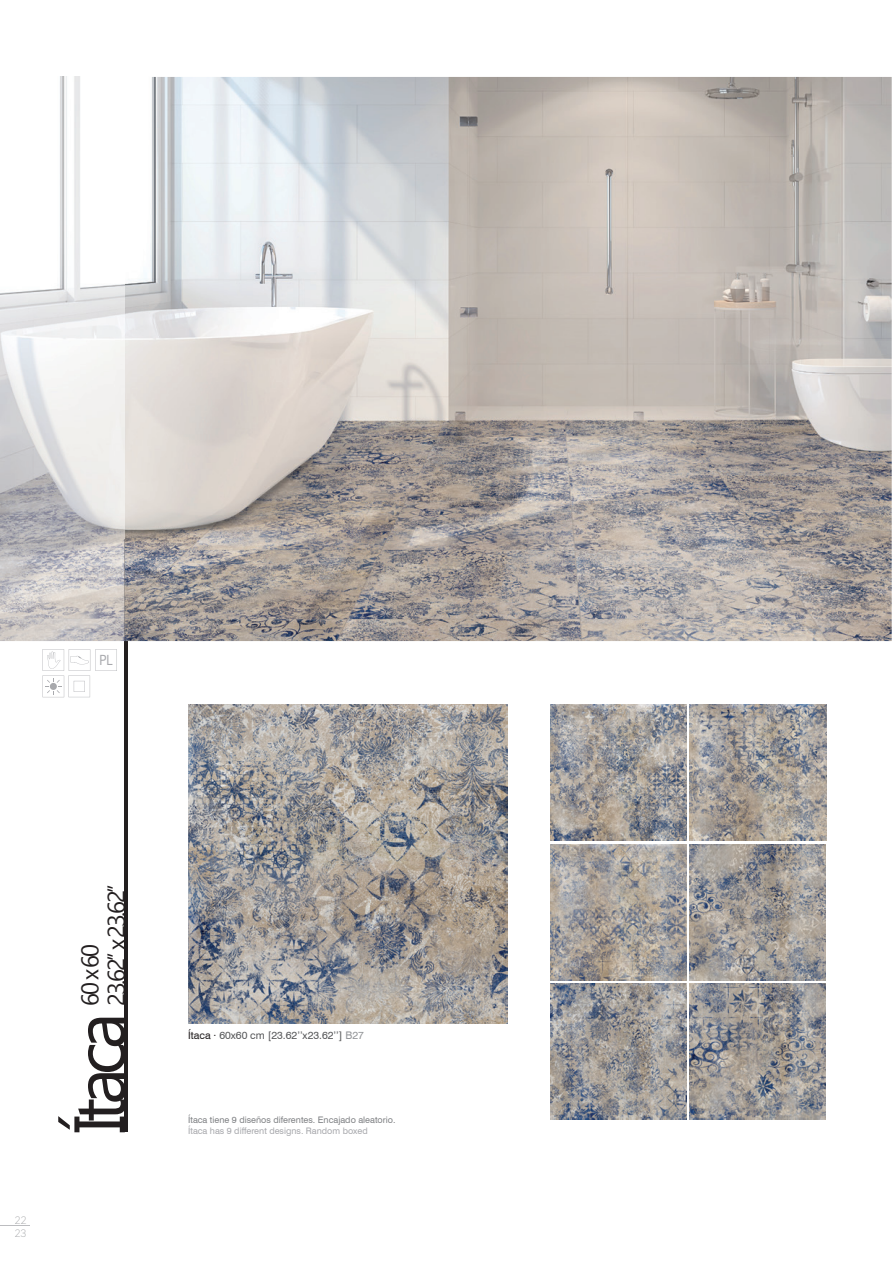
<style>
.page{position:relative;width:893px;height:1263px;background:#fff}
.page>*{position:absolute;margin:0;border:0;box-sizing:border-box;transform-origin:0 0}
.t1{font:72px "Gadugi";letter-spacing:-.1em;color:#231f20}
.t2{font:24px/26.2px "Gadugi";letter-spacing:-.1em;color:#231f20}
.t3{font:condensed 13.5px "Swiss 721 BT";color:#a8a9ad}
.t4{font:10.5px "Swiss 721 BT";color:#57585a}
.t5{font:300 10.5px/12.6px "Gravity";color:#939598}
.t6{font:9px "Swiss 721 BT";color:#808285}
.t7{font:9px "Swiss 721 BT";color:#a8a9ad}
.s1{color:#231f20}
.s2{color:#939598}
</style>
<div class="page">
<hr style="left:125px;top:539px;width:3px;height:593px;background:#231f20">
<img style="left:125px;top:77px;width:767px;height:564px">
<img style="left:690px;top:705px;width:136px;height:136px">
<img style="left:689px;top:844px;width:136px;height:136px">
<img style="left:689px;top:983px;width:136px;height:136px">
<img style="left:550px;top:705px;width:136px;height:136px">
<img style="left:550px;top:844px;width:136px;height:136px">
<img style="left:550px;top:983px;width:136px;height:136px">
<img style="left:188px;top:705px;width:319px;height:319px">
<img style="left:0;top:77px;width:125px;height:564px">
<svg style="left:43px;top:649px;width:74px;height:48px"></svg>
<h3 class="t3" style="left:99px;top:652px;width:15px">PL</h3>
<h2 class="t2" style="left:77px;top:1006px;width:123px;rotate:-90deg">60 x 60<br>23.62’’ x 23.62’’</h2>
<h1 class="t1" style="left:56px;top:1134px;width:123px;rotate:-90deg">Ítaca</h1>
<p class="t5" style="left:14px;top:1214px;width:14px">22<br>23</p>
<p class="t4" style="left:188px;top:1029px;width:177px"><span class="s1">Ítaca ·</span> 60x60 cm [23.62’’x23.62’’] <span class="s2">B27</span></p>
<p class="t6" style="left:188px;top:1114px;width:209px">Ítaca tiene 9 diseños diferentes. Encajado aleatorio.</p>
<p class="t7" style="left:188px;top:1125px;width:181px">Ítaca has 9 different designs. Random boxed</p>
</div>
